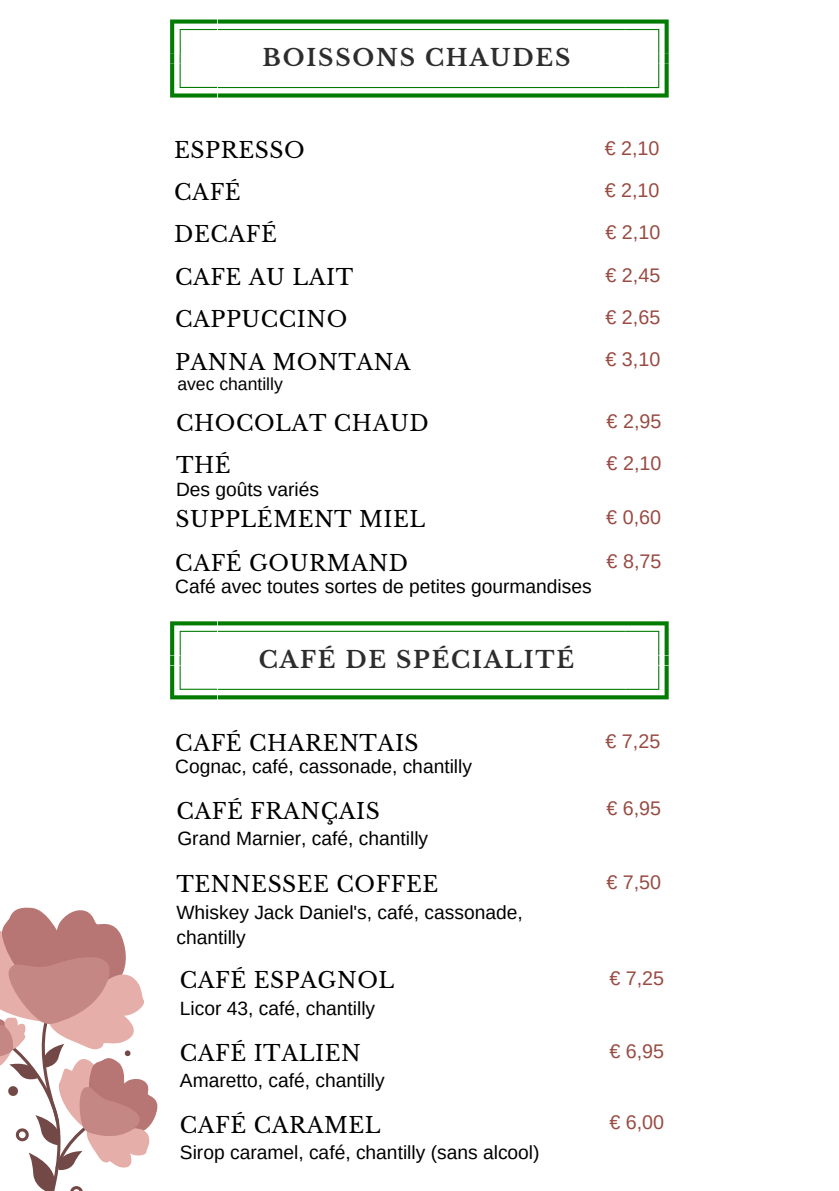
<style>
.page{position:relative;width:839px;height:1191px;background:#fff}
.page>*{position:absolute;margin:0;border:0;box-sizing:border-box;transform-origin:0 0}
.t1{font:700 23.2px "Libre Baskerville";letter-spacing:.08em;color:#2d2d2d}
.t2{font:21.8px "Libre Baskerville";letter-spacing:.025em;color:#000}
.t3{font:19.8px "Arimo";color:#984b42}
.t4{font:19.2px/25.6px "Arimo";color:#000}
.t5{font:17.6px "Arimo";color:#000}
</style>
<div class="page">
<svg style="left:0;top:907px;width:158px;height:284px"></svg>
<svg style="left:170px;top:20px;width:498px;height:78px"></svg>
<svg style="left:170px;top:621px;width:498px;height:78px"></svg>
<h1 class="t1" style="left:262px;top:44px;width:309px">BOISSONS CHAUDES</h1>
<h3 class="t2" style="left:174px;top:137px;width:132px">ESPRESSO</h3>
<h2 class="t3" style="left:604px;top:137px;width:56px">€ 2,10</h2>
<h2 class="t2" style="left:174px;top:179px;width:68px">CAFÉ</h2>
<h2 class="t3" style="left:604px;top:179px;width:56px">€ 2,10</h2>
<h2 class="t2" style="left:174px;top:221px;width:104px">DECAFÉ</h2>
<h3 class="t3" style="left:605px;top:221px;width:56px">€ 2,10</h3>
<h3 class="t2" style="left:175px;top:264px;width:180px">CAFE AU LAIT</h3>
<h2 class="t3" style="left:605px;top:264px;width:56px">€ 2,45</h2>
<h3 class="t2" style="left:175px;top:306px;width:174px">CAPPUCCINO</h3>
<h2 class="t3" style="left:605px;top:306px;width:56px">€ 2,65</h2>
<h2 class="t2" style="left:175px;top:349px;width:237px">PANNA MONTANA</h2>
<h3 class="t3" style="left:605px;top:348px;width:56px">€ 3,10</h3>
<h3 class="t5" style="left:177px;top:374px;width:107px">avec chantilly</h3>
<h3 class="t2" style="left:176px;top:410px;width:254px">CHOCOLAT CHAUD</h3>
<h2 class="t3" style="left:606px;top:410px;width:56px">€ 2,95</h2>
<p class="t3" style="left:606px;top:452px;width:56px">€ 2,10</p>
<h3 class="t2" style="left:175px;top:506px;width:251px">SUPPLÉMENT MIEL</h3>
<h2 class="t3" style="left:606px;top:506px;width:56px">€ 0,60</h2>
<h3 class="t2" style="left:176px;top:452px;width:56px">THÉ</h3>
<h3 class="t4" style="left:176px;top:476px;width:144px">Des goûts variés</h3>
<h2 class="t2" style="left:175px;top:550px;width:234px">CAFÉ GOURMAND</h2>
<h3 class="t4" style="left:175px;top:574px;width:418px">Café avec toutes sortes de petites gourmandises</h3>
<h3 class="t3" style="left:606px;top:550px;width:56px">€ 8,75</h3>
<h2 class="t1" style="left:259px;top:645px;width:317px">CAFÉ DE SPÉCIALITÉ</h2>
<h1 class="t2" style="left:175px;top:730px;width:245px">CAFÉ CHARENTAIS</h1>
<h3 class="t3" style="left:605px;top:730px;width:56px">€ 7,25</h3>
<h2 class="t4" style="left:175px;top:754px;width:298px">Cognac, café, cassonade, chantilly</h2>
<h3 class="t2" style="left:176px;top:797px;width:205px">CAFÉ FRANÇAIS</h3>
<h3 class="t3" style="left:606px;top:797px;width:56px">€ 6,95</h3>
<p class="t4" style="left:177px;top:825px;width:252px">Grand Marnier, café, chantilly</p>
<h3 class="t2" style="left:176px;top:871px;width:263px">TENNESSEE COFFEE</h3>
<h3 class="t4" style="left:176px;top:899px;width:348px">Whiskey Jack Daniel's, café, cassonade, chantilly</h3>
<h2 class="t3" style="left:606px;top:871px;width:56px">€ 7,50</h2>
<h2 class="t2" style="left:180px;top:967px;width:216px">CAFÉ ESPAGNOL</h2>
<h3 class="t3" style="left:609px;top:967px;width:56px">€ 7,25</h3>
<h3 class="t4" style="left:180px;top:995px;width:197px">Licor 43, café, chantilly</h3>
<h2 class="t2" style="left:180px;top:1040px;width:182px">CAFÉ ITALIEN</h2>
<h3 class="t3" style="left:609px;top:1040px;width:56px">€ 6,95</h3>
<h3 class="t4" style="left:180px;top:1068px;width:206px">Amaretto, café, chantilly</h3>
<h3 class="t2" style="left:180px;top:1111px;width:202px">CAFÉ CARAMEL</h3>
<h2 class="t3" style="left:609px;top:1111px;width:56px">€ 6,00</h2>
<h3 class="t4" style="left:180px;top:1139px;width:361px">Sirop caramel, café, chantilly (sans alcool)</h3>
</div>
